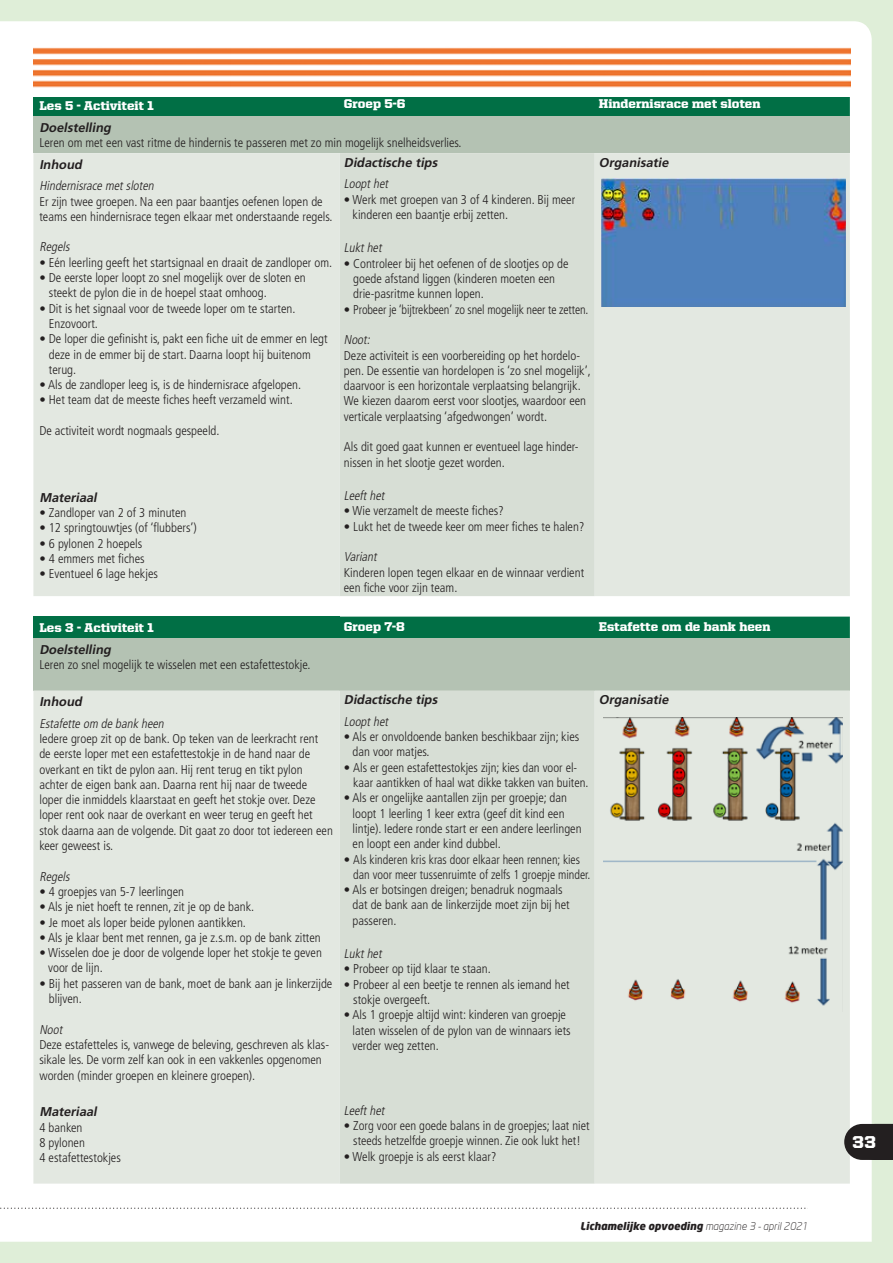
<style>
.page{position:relative;width:893px;height:1263px;background:#dfeed8}
.page>*{position:absolute;margin:0;border:0;box-sizing:border-box;transform-origin:0 0}
.t1{font:900 17.25px "United Sans Reg";color:#fff}
.t2{font:300 condensed 12.75px/15.3px "Frutiger LT Std";color:#231f20}
.t3{font:italic 300 condensed 12.75px "Frutiger LT Std";color:#231f20}
.t4{font:italic 700 12.75px "Frutiger LT Std";color:#231f20}
.t5{font:900 12.75px "United Serif Reg";color:#fff}
.t6{font:italic 900 10.5px "Neo Sans";color:#231f20}
.s1{font-weight:300}
</style>
<div class="page">
<div style="left:0;top:21px;width:872px;height:1221px;background:#fff"></div>
<div style="left:33px;top:95px;width:307px;height:21px;background:#016f45"></div>
<div style="left:340px;top:97px;width:510px;height:19px;background:#016f45"></div>
<div style="left:33px;top:116px;width:817px;height:37px;background:#b4c2b3"></div>
<div style="left:33px;top:153px;width:307px;height:443px;background:#e3e8e1"></div>
<div style="left:340px;top:153px;width:255px;height:443px;background:#d7ded5"></div>
<div style="left:595px;top:153px;width:255px;height:443px;background:#e3e8e1"></div>
<div style="left:33px;top:617px;width:307px;height:21px;background:#016f45"></div>
<div style="left:340px;top:617px;width:510px;height:21px;background:#016f45"></div>
<div style="left:33px;top:638px;width:817px;height:52px;background:#b4c2b3"></div>
<div style="left:33px;top:690px;width:307px;height:493px;background:#e3e8e1"></div>
<div style="left:340px;top:690px;width:255px;height:493px;background:#d7ded5"></div>
<div style="left:595px;top:690px;width:255px;height:493px;background:#e3e8e1"></div>
<img style="left:601px;top:179px;width:245px;height:127px">
<img style="left:604px;top:718px;width:239px;height:293px">
<img style="left:33px;top:47px;width:99px;height:50px">
<img style="left:132px;top:47px;width:198px;height:50px">
<img style="left:330px;top:47px;width:97px;height:50px">
<img style="left:427px;top:47px;width:94px;height:50px">
<img style="left:521px;top:47px;width:195px;height:50px">
<img style="left:716px;top:47px;width:34px;height:50px">
<img style="left:750px;top:47px;width:100px;height:50px">
<svg style="left:844px;top:1124px;width:49px;height:36px;background:#333030"></svg>
<svg style="left:0;top:1207px;width:808px;height:2px;background:#e0e0e0"></svg>
<p class="t5" style="left:39px;top:99px;width:116px">Les 5 - Activiteit 1</p>
<p class="t5" style="left:344px;top:97px;width:63px">Groep 5-6</p>
<p class="t5" style="left:599px;top:97px;width:163px">Hindernisrace met sloten</p>
<p class="t4" style="left:39px;top:120px;width:76px">Doelstelling</p>
<p class="t2" style="left:39px;top:135px;width:424px">Leren om met een vast ritme de hindernis te passeren met zo min mogelijk snelheidsverlies.</p>
<p class="t4" style="left:39px;top:157px;width:47px">Inhoud</p>
<p class="t4" style="left:344px;top:155px;width:98px">Didactische tips</p>
<p class="t4" style="left:599px;top:155px;width:74px">Organisatie</p>
<p class="t3" style="left:39px;top:179px;width:118px">Hindernisrace metsloten</p>
<p class="t2" style="left:39px;top:194px;width:295px">Er zijn twee groepen. Na een paar baantjes oefenen lopen de teams een hindernisrace tegen elkaar met onderstaande regels.</p>
<p class="t3" style="left:39px;top:240px;width:34px">Regels</p>
<p class="t2" style="left:39px;top:255px;width:294px">• Eén leerling geeft het startsignaal en draait de zandloper om.</p>
<p class="t2" style="left:49px;top:270px;width:258px;text-indent:-9px">• De eerste loper loopt zo snel mogelijk over de sloten en steekt de pylon die in de hoepel staat omhoog.</p>
<p class="t2" style="left:49px;top:301px;width:248px;text-indent:-9px">• Dit is het signaal voor de tweede loper om te starten.<br>Enzovoort.</p>
<p class="t2" style="left:49px;top:331px;width:280px;text-indent:-9px">• De loper die gefinisht is, pakt een fiche uit de emmer en legt deze in de emmer bij de start. Daarna loopt hij buitenom terug.</p>
<p class="t2" style="left:39px;top:377px;width:263px">• Als de zandloper leeg is, is de hindernisrace afgelopen.</p>
<p class="t2" style="left:39px;top:393px;width:255px">• Het team dat de meeste fiches heeft verzameld wint.</p>
<p class="t2" style="left:39px;top:423px;width:182px">De activiteit wordt nogmaals gespeeld.</p>
<p class="t3" style="left:344px;top:177px;width:48px">Loopthet</p>
<p class="t2" style="left:353px;top:192px;width:224px;text-indent:-9px">• Werk met groepen van 3 of 4 kinderen. Bij meer kinderen een baantje erbij zetten.</p>
<p class="t3" style="left:344px;top:241px;width:42px">Lukthet</p>
<p class="t2" style="left:353px;top:256px;width:217px;text-indent:-9px">• Controleer bij het oefenen of de slootjes op de goede afstand liggen (kinderen moeten een drie-pasritme kunnen lopen.</p>
<p class="t2" style="left:344px;top:302px;width:246px">• Probeer je ‘bijtrekbeen’ zo snel mogelijk neer te zetten.</p>
<p class="t3" style="left:344px;top:333px;width:30px">Noot:</p>
<p class="t2" style="left:344px;top:348px;width:248px">Deze activiteit is een voorbereiding op het hordelo&shy;pen. De essentie van hordelopen is ‘zo snel mogelijk’, daarvoor is een horizontale verplaatsing belangrijk.<br>We kiezen daarom eerst voor slootjes, waardoor een verticale verplaatsing ‘afgedwongen’ wordt.</p>
<p class="t2" style="left:344px;top:439px;width:236px">Als dit goed gaat kunnen er eventueel lage hinder&shy;nissen in het slootje gezet worden.</p>
<p class="t4" style="left:39px;top:490px;width:62px">Materiaal</p>
<p class="t2" style="left:39px;top:505px;width:149px">• Zandloper van 2 of 3 minuten</p>
<p class="t2" style="left:39px;top:520px;width:159px">• 12 springtouwtjes (of ‘flubbers’)</p>
<p class="t2" style="left:39px;top:536px;width:104px">• 6 pylonen 2 hoepels</p>
<p class="t2" style="left:39px;top:551px;width:107px">• 4 emmers met fiches</p>
<p class="t2" style="left:39px;top:566px;width:120px">• Eventueel 6 lage hekjes</p>
<p class="t3" style="left:344px;top:488px;width:45px">Leefthet</p>
<p class="t2" style="left:344px;top:503px;width:162px">• Wie verzamelt de meeste fiches?</p>
<p class="t2" style="left:344px;top:519px;width:242px">• Lukt het de tweede keer om meer fiches te halen?</p>
<p class="t3" style="left:344px;top:550px;width:37px">Variant</p>
<p class="t2" style="left:344px;top:565px;width:242px">Kinderen lopen tegen elkaar en de winnaar verdient een fiche voor zijn team.</p>
<p class="t5" style="left:39px;top:621px;width:116px">Les 3 - Activiteit 1</p>
<p class="t5" style="left:344px;top:619px;width:63px">Groep 7-8</p>
<p class="t5" style="left:599px;top:619px;width:173px">Estafette om de bank heen</p>
<p class="t4" style="left:39px;top:642px;width:76px">Doelstelling</p>
<p class="t2" style="left:39px;top:657px;width:273px">Leren zo snel mogelijk te wisselen met een estafettestokje.</p>
<p class="t4" style="left:39px;top:694px;width:47px">Inhoud</p>
<p class="t4" style="left:344px;top:692px;width:98px">Didactische tips</p>
<p class="t4" style="left:599px;top:692px;width:74px">Organisatie</p>
<p class="t3" style="left:39px;top:716px;width:129px">Estafette om de bank heen</p>
<p class="t2" style="left:39px;top:731px;width:295px">Iedere groep zit op de bank. Op teken van de leerkracht rent<br>de eerste loper met een estafettestokje in de hand naar de overkant en tikt de pylon aan. Hij rent terug en tikt pylon achter de eigen bank aan. Daarna rent hij naar de tweede loper die inmiddels klaarstaat en geeft het stokje over. Deze loper rent ook naar de overkant en weer terug en geeft het stok daarna aan de volgende. Dit gaat zo door tot iedereen een keer geweest is.</p>
<p class="t3" style="left:39px;top:869px;width:34px">Regels</p>
<p class="t2" style="left:39px;top:884px;width:146px">• 4 groepjes van 5-7 leerlingen</p>
<p class="t2" style="left:39px;top:899px;width:216px">• Als je niet hoeft te rennen, zit je op de bank.</p>
<p class="t2" style="left:39px;top:915px;width:208px">• Je moet als loper beide pylonen aantikken.</p>
<p class="t2" style="left:39px;top:930px;width:283px">• Als je klaar bent met rennen, ga je z.s.m. op de bank zitten</p>
<p class="t2" style="left:48px;top:945px;width:275px;text-indent:-9px">• Wisselen doe je door de volgende loper het stokje te geven voor de lijn.</p>
<p class="t2" style="left:49px;top:976px;width:285px;text-indent:-9px">• Bij het passeren van de bank, moet de bank aan je linkerzijde blijven.</p>
<p class="t3" style="left:39px;top:1022px;width:27px">Noot</p>
<p class="t2" style="left:39px;top:1037px;width:291px">Deze estafetteles is, vanwege de beleving, geschreven als klas&shy;sikale les. De vorm zelf kan ook in een vakkenles opgenomen worden (minder groepen en kleinere groepen).</p>
<p class="t3" style="left:344px;top:714px;width:48px">Loopthet</p>
<p class="t2" style="left:353px;top:729px;width:228px;text-indent:-9px">• Als er onvoldoende banken beschikbaar zijn; kies dan voor matjes.</p>
<p class="t2" style="left:353px;top:760px;width:237px;text-indent:-9px">• Als er geen estafettestokjes zijn; kies dan voor el&shy;kaar aantikken of haal wat dikke takken van buiten.</p>
<p class="t2" style="left:353px;top:790px;width:231px;text-indent:-9px">• Als er ongelijke aantallen zijn per groepje; dan loopt 1 leerling 1 keer extra (geef dit kind een lintje). Iedere ronde start er een andere leerlingen en loopt een ander kind dubbel.</p>
<p class="t2" style="left:353px;top:852px;width:239px;text-indent:-9px">• Als kinderen kris kras door elkaar heen rennen; kies dan voor meer tussenruimte of zelfs 1 groepje minder.</p>
<p class="t2" style="left:353px;top:882px;width:219px;text-indent:-9px">• Als er botsingen dreigen; benadruk nogmaals dat de bank aan de linkerzijde moet zijn bij het passeren.</p>
<p class="t3" style="left:344px;top:946px;width:42px">Lukthet</p>
<p class="t2" style="left:344px;top:961px;width:149px">• Probeer op tijd klaar te staan.</p>
<p class="t2" style="left:353px;top:977px;width:218px;text-indent:-9px">• Probeer al een beetje te rennen als iemand het stokje overgeeft.</p>
<p class="t2" style="left:353px;top:1007px;width:220px;text-indent:-9px">• Als 1 groepje altijd wint: kinderen van groepje laten wisselen of de pylon van de winnaars iets verder weg zetten.</p>
<p class="t4" style="left:39px;top:1104px;width:62px">Materiaal</p>
<p class="t2" style="left:39px;top:1120px;width:83px">4 banken<br>8 pylonen<br>4 estafettestokjes</p>
<p class="t3" style="left:344px;top:1103px;width:45px">Leefthet</p>
<p class="t2" style="left:344px;top:1118px;width:247px;text-align:center">• Zorg voor een goede balans in de groepjes; laat niet steeds hetzelfde groepje winnen. Zie ook lukt het!</p>
<p class="t2" style="left:344px;top:1149px;width:154px">• Welk groepje is als eerst klaar?</p>
<p class="t6" style="left:580px;top:1219px;width:229px">Lichamelijke opvoeding <span class="s1">magazine 3 - april 2021</span></p>
<h1 class="t1" style="left:852px;top:1133px;width:25px">33</h1>
</div>
